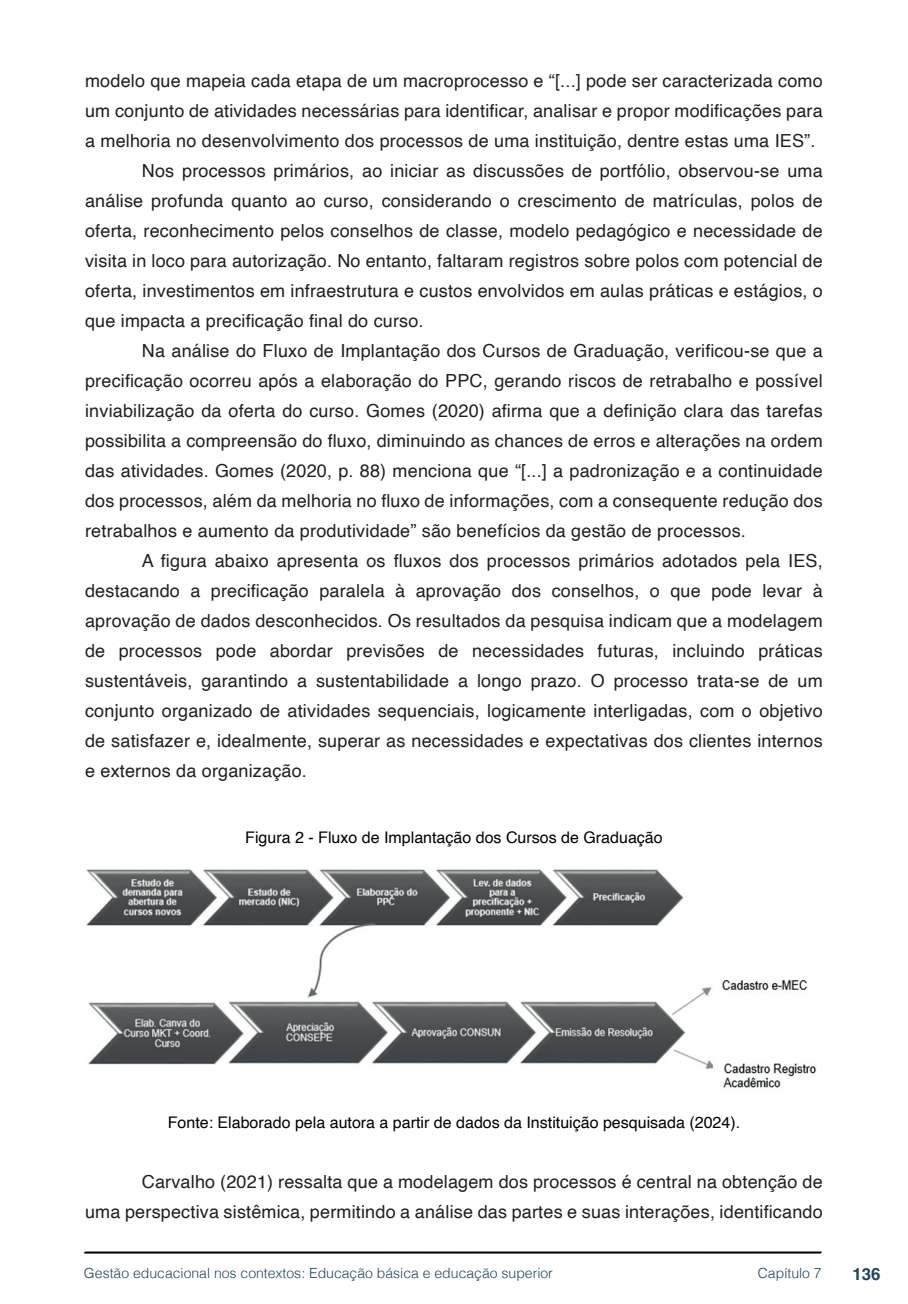
<style>
.page{position:relative;width:908px;height:1304px;background:#fff}
.page>*{position:absolute;margin:0;border:0;box-sizing:border-box;transform-origin:0 0}
.t1{font:18px/30px "Helvetica";letter-spacing:.01em;color:#231f20;text-align:right}
.t2{font:700 16.8px "Helvetica";color:#23445f}
.t3{font:16px "Helvetica";color:#000}
.t4{font:300 14px "Helvetica";color:#23445f}
</style>
<div class="page">
<svg style="left:84px;top:1251px;width:737px;height:3px"></svg>
<img style="left:86px;top:869px;width:731px;height:219px">
<p class="t1" style="left:85px;top:66px;width:738px">modelo que mapeia cada etapa de um macroprocesso e “[...] pode ser caracterizada como</p>
<p class="t1" style="left:85px;top:96px;width:738px">um conjunto de atividades necessárias para identificar, analisar e propor modificações para</p>
<p class="t1" style="left:85px;top:126px;width:731px">a melhoria no desenvolvimento dos processos de uma instituição, dentre estas uma IES”.</p>
<p class="t1" style="left:142px;top:156px;width:682px">Nos processos primários, ao iniciar as discussões de portfólio, observou-se uma</p>
<p class="t1" style="left:85px;top:186px;width:738px">análise profunda quanto ao curso, considerando o crescimento de matrículas, polos de</p>
<p class="t1" style="left:85px;top:216px;width:738px">oferta, reconhecimento pelos conselhos de classe, modelo pedagógico e necessidade de</p>
<p class="t1" style="left:85px;top:246px;width:738px">visita in loco para autorização. No entanto, faltaram registros sobre polos com potencial de</p>
<p class="t1" style="left:85px;top:276px;width:738px">oferta, investimentos em infraestrutura e custos envolvidos em aulas práticas e estágios, o</p>
<p class="t1" style="left:85px;top:306px;width:340px">que impacta a precificação final do curso.</p>
<p class="t1" style="left:142px;top:336px;width:682px">Na análise do Fluxo de Implantação dos Cursos de Graduação, verificou-se que a</p>
<p class="t1" style="left:85px;top:366px;width:738px">precificação ocorreu após a elaboração do PPC, gerando riscos de retrabalho e possível</p>
<p class="t1" style="left:85px;top:396px;width:738px">inviabilização da oferta do curso. Gomes (2020) afirma que a definição clara das tarefas</p>
<p class="t1" style="left:85px;top:427px;width:738px">possibilita a compreensão do fluxo, diminuindo as chances de erros e alterações na ordem</p>
<p class="t1" style="left:85px;top:457px;width:738px">das atividades. Gomes (2020, p. 88) menciona que “[...] a padronização e a continuidade</p>
<p class="t1" style="left:85px;top:487px;width:738px">dos processos, além da melhoria no fluxo de informações, com a consequente redução dos</p>
<p class="t1" style="left:85px;top:517px;width:662px">retrabalhos e aumento da produtividade” são benefícios da gestão de processos.</p>
<p class="t1" style="left:142px;top:547px;width:682px">A figura abaixo apresenta os fluxos dos processos primários adotados pela IES,</p>
<p class="t1" style="left:85px;top:577px;width:738px">destacando a precificação paralela à aprovação dos conselhos, o que pode levar à</p>
<p class="t1" style="left:85px;top:607px;width:738px">aprovação de dados desconhecidos. Os resultados da pesquisa indicam que a modelagem</p>
<p class="t1" style="left:85px;top:637px;width:738px">de processos pode abordar previsões de necessidades futuras, incluindo práticas</p>
<p class="t1" style="left:85px;top:667px;width:738px">sustentáveis, garantindo a sustentabilidade a longo prazo. O processo trata-se de um</p>
<p class="t1" style="left:85px;top:697px;width:738px">conjunto organizado de atividades sequenciais, logicamente interligadas, com o objetivo</p>
<p class="t1" style="left:85px;top:727px;width:738px">de satisfazer e, idealmente, superar as necessidades e expectativas dos clientes internos</p>
<p class="t1" style="left:85px;top:757px;width:223px">e externos da organização.</p>
<p class="t3" style="left:245px;top:825px;width:419px">Figura 2 - Fluxo de Implantação dos Cursos de Graduação</p>
<p class="t3" style="left:168px;top:1110px;width:573px">Fonte: Elaborado pela autora a partir de dados da Instituição pesquisada (2024).</p>
<p class="t1" style="left:85px;top:1167px;width:738px">Carvalho (2021) ressalta que a modelagem dos processos é central na obtenção de<br>uma perspectiva sistêmica, permitindo a análise das partes e suas interações, identificando</p>
<p class="t4" style="left:84px;top:1261px;width:470px">Gestão educacional nos contextos: Educação básica e educação superior</p>
<p class="t4" style="left:757px;top:1261px;width:65px">Capítulo 7</p>
<p class="t2" style="left:851px;top:1264px;width:30px">136</p>
</div>
